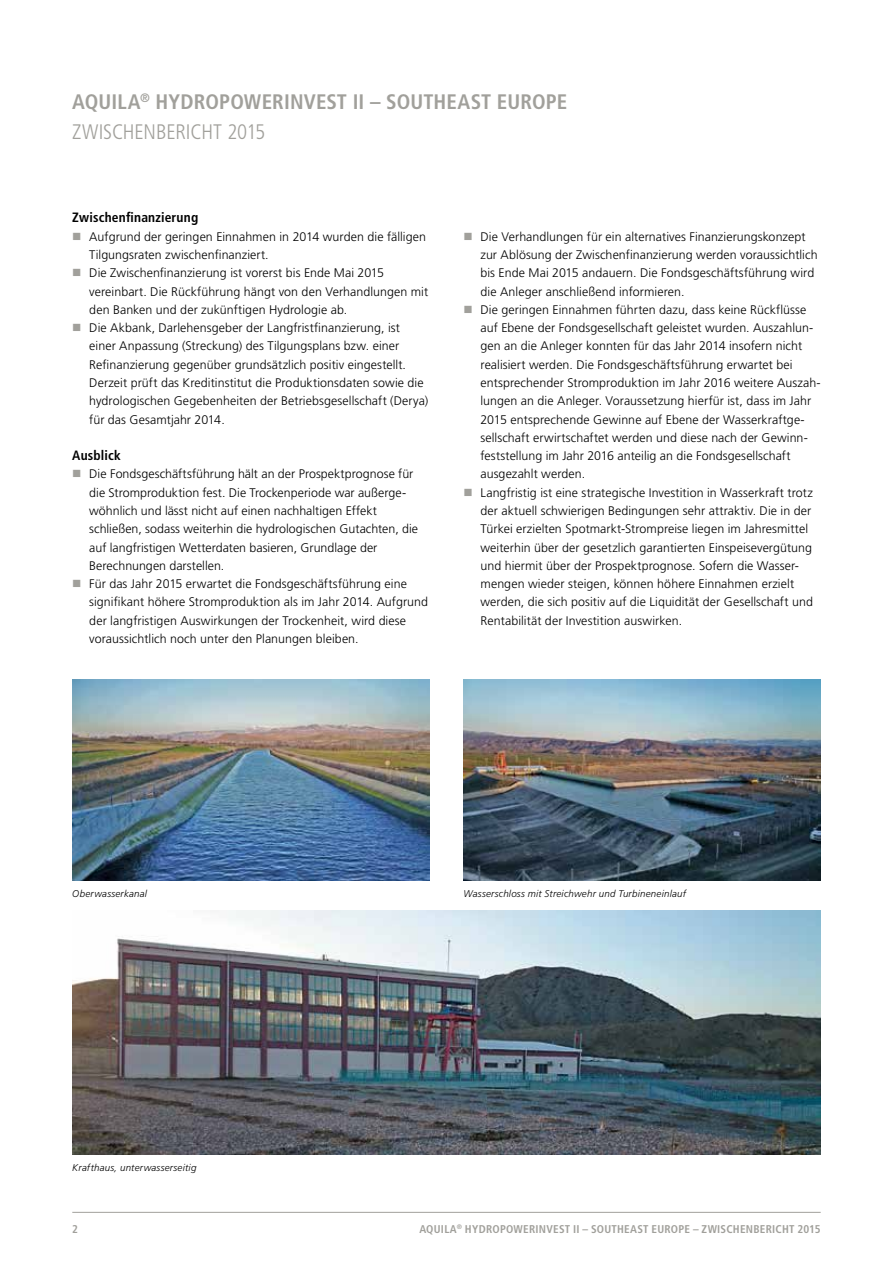
<style>
.page{position:relative;width:893px;height:1263px;background:#fff}
.page>*{position:absolute;margin:0;border:0;box-sizing:border-box;transform-origin:0 0}
.t1{font:700 condensed 21px/30px "Frutiger";letter-spacing:.005em;color:#a1a09b}
.t2{font:700 condensed 13.5px "Frutiger";letter-spacing:.015em;color:#000}
.t3{font:300 12.45px/18.3px "Frutiger";letter-spacing:.005em;color:#000}
.t4{font:700 condensed 11.25px "Frutiger";letter-spacing:.02em;color:#a1a09b}
.t5{font:italic 300 9.75px "Frutiger";letter-spacing:.025em;color:#000}
.s1{font-weight:300}
</style>
<div class="page">
<hr style="left:72px;top:1212px;width:749px;height:1px;background:#a1a09b">
<img style="left:463px;top:679px;width:358px;height:202px">
<img style="left:72px;top:679px;width:357px;height:202px">
<img style="left:72px;top:911px;width:749px;height:244px">
<h1 class="t1" style="left:72px;top:87px;width:496px">AQUILA<sup>®</sup> HYDROPOWERINVEST II – SOUTHEAST EUROPE<br><span class="s1">ZWISCHENBERICHT 2015</span></h1>
<p class="t2" style="left:72px;top:210px;width:127px">Zwischenfinanzierung</p>
<p class="t3" style="left:89px;top:227px;width:341px">Aufgrund der geringen Einnahmen in 2014 wurden die fälligen Tilgungsraten zwischenfinanziert.<br>Die Zwischenfinanzierung ist vorerst bis Ende Mai 2015 vereinbart. Die Rückführung hängt von den Verhandlungen mit den Banken und der zukünftigen Hydrologie ab.<br>Die Akbank, Darlehensgeber der Langfristfinanzierung, ist einer Anpassung (Streckung) des Tilgungsplans bzw. einer Refinanzierung gegenüber grundsätzlich positiv eingestellt.<br>Derzeit prüft das Kreditinstitut die Produktionsdaten sowie die hydrologischen Gegebenheiten der Betriebsgesellschaft (Derya) für das Gesamtjahr 2014.</p>
<p class="t2" style="left:72px;top:447px;width:50px">Ausblick</p>
<p class="t3" style="left:89px;top:465px;width:340px">Die Fondsgeschäftsführung hält an der Prospektprognose für die Stromproduktion fest. Die Trockenperiode war außerge&shy;wöhnlich und lässt nicht auf einen nachhaltigen Effekt schließen, sodass weiterhin die hydrologischen Gutachten, die auf langfristigen Wetterdaten basieren, Grundlage der Berechnungen darstellen.<br>Für das Jahr 2015 erwartet die Fondsgeschäftsführung eine signifikant höhere Stromproduktion als im Jahr 2014. Aufgrund der langfristigen Auswirkungen der Trockenheit, wird diese voraussichtlich noch unter den Planungen bleiben.</p>
<p class="t3" style="left:480px;top:227px;width:342px">Die Verhandlungen für ein alternatives Finanzierungskonzept zur Ablösung der Zwischenfinanzierung werden voraussichtlich bis Ende Mai 2015 andauern. Die Fondsgeschäftsführung wird die Anleger anschließend informieren.<br>Die geringen Einnahmen führten dazu, dass keine Rückflüsse auf Ebene der Fondsgesellschaft geleistet wurden. Auszahlun&shy;gen an die Anleger konnten für das Jahr 2014 insofern nicht realisiert werden. Die Fondsgeschäftsführung erwartet bei entsprechender Stromproduktion im Jahr 2016 weitere Auszah&shy;lungen an die Anleger. Voraussetzung hierfür ist, dass im Jahr 2015 entsprechende Gewinne auf Ebene der Wasserkraftge&shy;sellschaft erwirtschaftet werden und diese nach der Gewinn&shy;feststellung im Jahr 2016 anteilig an die Fondsgesellschaft ausgezahlt werden.<br>Langfristig ist eine strategische Investition in Wasserkraft trotz der aktuell schwierigen Bedingungen sehr attraktiv. Die in der Türkei erzielten Spotmarkt-Strompreise liegen im Jahresmittel weiterhin über der gesetzlich garantierten Einspeisevergütung und hiermit über der Prospektprognose. Sofern die Wasser&shy;mengen wieder steigen, können höhere Einnahmen erzielt werden, die sich positiv auf die Liquidität der Gesellschaft und Rentabilität der Investition auswirken.</p>
<p class="t5" style="left:72px;top:887px;width:76px">Oberwasserkanal</p>
<p class="t5" style="left:463px;top:887px;width:224px">Wasserschloss mit Streichwehr und Turbineneinlauf</p>
<p class="t5" style="left:72px;top:1162px;width:126px">Krafthaus, unterwasserseitig</p>
<p class="t4" style="left:72px;top:1222px;width:7px">2</p>
<p class="t4" style="left:419px;top:1222px;width:403px">AQUILA<sup>®</sup> HYDROPOWERINVEST II – SOUTHEAST EUROPE – ZWISCHENBERICHT 2015</p>
</div>
